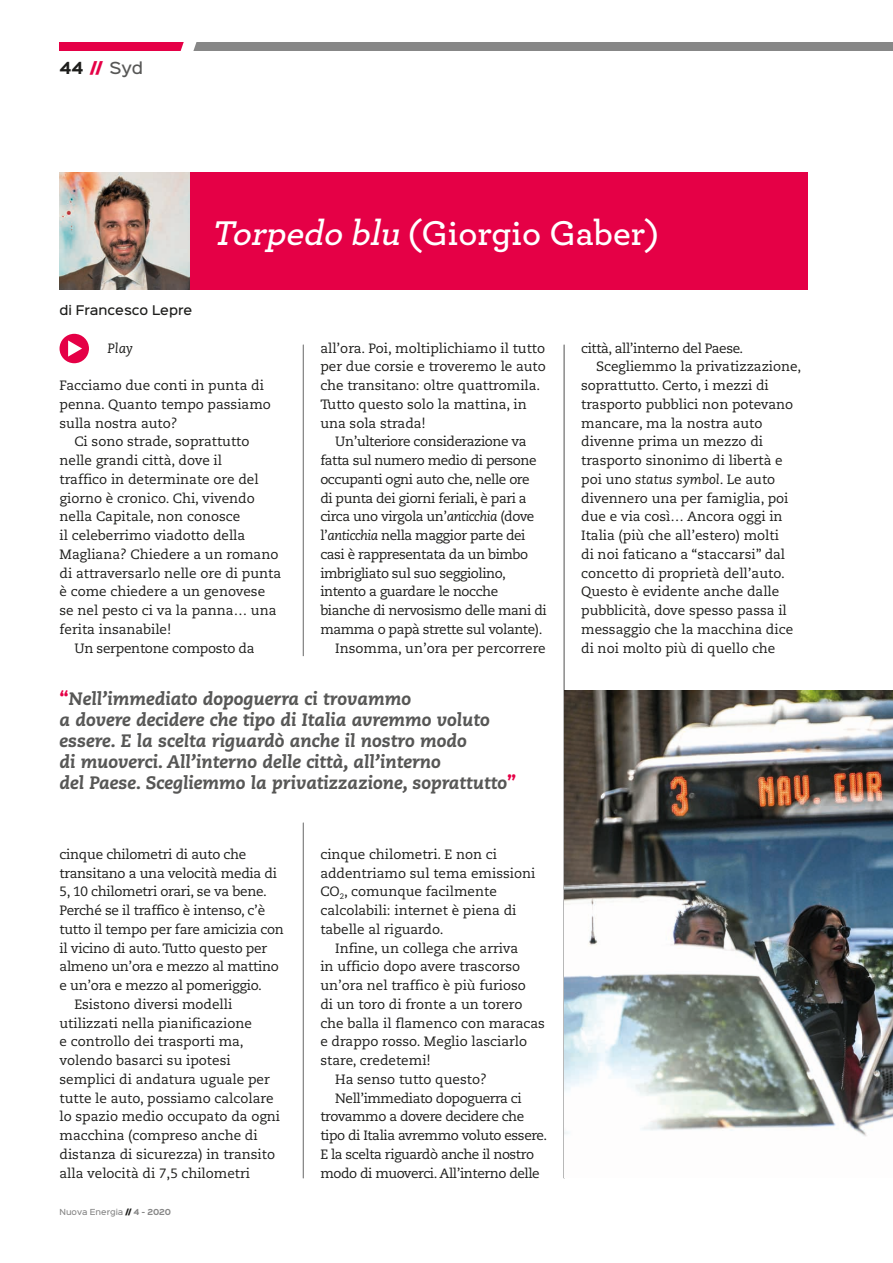
<style>
.page{position:relative;width:893px;height:1263px;background:#fff}
.page>*{position:absolute;margin:0;border:0;box-sizing:border-box;transform-origin:0 0}
.t1{font:600 36px "Archer";color:#fff}
.t2{font:italic 800 18px/21px "Caecilia LT Std";color:#575756}
.t3{font:500 15px "Sinkin Sans 500";color:#575756}
.t4{font:13.5px/18.8px "Caecilia LT Std";color:#1d1d1b}
.t5{font:13.5px "Caecilia LT Std";letter-spacing:-.03em;color:#1d1d1b}
.t6{font:13.5px "Caecilia LT Std";letter-spacing:-.02em;color:#1d1d1b}
.t7{font:italic 13.5px "Caecilia LT Std";color:#1d1d1b}
.t8{font:500 12px "Sinkin Sans 500";color:#1d1d1b}
.t9{font:500 7.5px "Sinkin Sans 500";color:#878787}
.s1{font-family:"Sinkin Sans 700";font-weight:700;color:#1d1d1b}
.s2{font-family:"Sinkin Sans 900 X Black";font-weight:400;color:#e50046}
.s3{font-style:italic}
.s4{font-family:"Sinkin Sans 900 X Black";font-weight:400;font-style:normal;color:#e50046}
.s5{font-family:"Sinkin Sans 900 X Black";font-weight:400;color:#1d1d1b}
.s6{font-family:"Sinkin Sans 700";font-weight:700}
</style>
<div class="page">
<div style="left:190px;top:172px;width:618px;height:118px;background:#e50046"></div>
<img style="left:60px;top:172px;width:130px;height:118px">
<div style="left:60px;top:334px;width:29px;height:29px;background:#e50046;border-radius:50%"></div>
<svg style="left:68px;top:340px;width:14px;height:17px"></svg>
<hr style="left:303px;top:823px;width:1px;height:355px;background:#878787">
<hr style="left:303px;top:345px;width:1px;height:311px;background:#878787">
<hr style="left:564px;top:345px;width:1px;height:833px;background:#878787">
<img style="left:564px;top:690px;width:329px;height:488px">
<div style="left:190px;top:43px;width:703px;height:8px;background:#878787"></div>
<div style="left:60px;top:43px;width:130px;height:8px;background:#e50046"></div>
<svg style="left:180px;top:42px;width:17px;height:9px"></svg>
<p class="t3" style="left:60px;top:55px;width:85px"><span class="s1">44</span> <span class="s2">//</span> Syd</p>
<p class="t8" style="left:60px;top:300px;width:134px">di Francesco Lepre</p>
<h1 class="t1" style="left:211px;top:206px;width:450px"><span class="s3">Torpedo blu</span> (Giorgio Gaber)</h1>
<p class="t7" style="left:107px;top:340px;width:27px">Play</p>
<p class="t4" style="left:60px;top:376px;width:206px">Facciamo due conti in punta di</p>
<p class="t4" style="left:60px;top:395px;width:213px">penna. Quanto tempo passiamo</p>
<p class="t4" style="left:60px;top:414px;width:120px">sulla nostra auto?</p>
<p class="t4" style="left:74px;top:432px;width:177px">Ci sono strade, soprattutto</p>
<p class="t4" style="left:60px;top:451px;width:164px">nelle grandi città, dove il</p>
<p class="t4" style="left:60px;top:470px;width:201px">traffico in determinate ore del</p>
<p class="t4" style="left:60px;top:489px;width:197px">giorno è cronico. Chi, vivendo</p>
<p class="t4" style="left:60px;top:507px;width:182px">nella Capitale, non conosce</p>
<p class="t4" style="left:60px;top:526px;width:187px">il celeberrimo viadotto della</p>
<p class="t4" style="left:60px;top:545px;width:220px">Magliana? Chiedere a un romano</p>
<p class="t4" style="left:60px;top:564px;width:223px">di attraversarlo nelle ore di punta</p>
<p class="t4" style="left:60px;top:582px;width:207px">è come chiedere a un genovese</p>
<p class="t4" style="left:60px;top:601px;width:218px">se nel pesto ci va la panna… una</p>
<p class="t4" style="left:60px;top:620px;width:113px">ferita insanabile!</p>
<p class="t6" style="left:74px;top:640px;width:182px">Un serpentone composto da</p>
<p class="t4" style="left:320px;top:339px;width:227px">all’ora. Poi, moltiplichiamo il tutto per due corsie e troveremo le auto che transitano: oltre quattromila.<br>Tutto questo solo la mattina, in una sola strada!</p>
<p class="t5" style="left:335px;top:434px;width:193px">Un’ulteriore considerazione va</p>
<p class="t5" style="left:320px;top:453px;width:218px">fatta sul numero medio di persone</p>
<p class="t5" style="left:320px;top:471px;width:211px">occupanti ogni auto che, nelle ore</p>
<p class="t5" style="left:320px;top:490px;width:208px">di punta dei giorni feriali, è pari a</p>
<p class="t5" style="left:320px;top:509px;width:216px">circa uno virgola un’<span class="s3">anticchia</span> (dove</p>
<p class="t5" style="left:320px;top:528px;width:207px">l’<span class="s3">anticchia</span> nella maggior parte dei</p>
<p class="t5" style="left:320px;top:546px;width:209px">casi è rappresentata da un bimbo</p>
<p class="t5" style="left:320px;top:565px;width:187px">imbrigliato sul suo seggiolino,</p>
<p class="t5" style="left:320px;top:584px;width:179px">intento a guardare le nocche</p>
<p class="t5" style="left:320px;top:603px;width:228px">bianche di nervosismo delle mani di</p>
<p class="t5" style="left:320px;top:621px;width:224px">mamma o papà strette sul volante).</p>
<p class="t4" style="left:335px;top:639px;width:212px">Insomma, un’ora per percorrere</p>
<p class="t2" style="left:60px;top:688px;width:458px"><span class="s4">“</span>Nell’immediato dopoguerra ci trovammo<br>a dovere decidere che tipo di Italia avremmo voluto essere. E la scelta riguardò anche il nostro modo<br>di muoverci. All’interno delle città, all’interno<br>del Paese. Scegliemmo la privatizzazione, soprattutto<span class="s4">”</span></p>
<p class="t6" style="left:60px;top:846px;width:188px">cinque chilometri di auto che</p>
<p class="t6" style="left:60px;top:865px;width:219px">transitano a una velocità media di</p>
<p class="t6" style="left:60px;top:884px;width:209px">5, 10 chilometri orari, se va bene.</p>
<p class="t6" style="left:60px;top:903px;width:207px">Perché se il traffico è intenso, c’è</p>
<p class="t6" style="left:60px;top:921px;width:226px">tutto il tempo per fare amicizia con</p>
<p class="t6" style="left:60px;top:940px;width:209px">il vicino di auto. Tutto questo per</p>
<p class="t6" style="left:60px;top:959px;width:221px">almeno un’ora e mezzo al mattino</p>
<p class="t6" style="left:60px;top:978px;width:204px">e un’ora e mezzo al pomeriggio.</p>
<p class="t4" style="left:74px;top:995px;width:159px">Esistono diversi modelli</p>
<p class="t4" style="left:60px;top:1014px;width:194px">utilizzati nella pianificazione</p>
<p class="t4" style="left:60px;top:1033px;width:186px">e controllo dei trasporti ma,</p>
<p class="t4" style="left:60px;top:1051px;width:173px">volendo basarci su ipotesi</p>
<p class="t4" style="left:60px;top:1070px;width:212px">semplici di andatura uguale per</p>
<p class="t4" style="left:60px;top:1089px;width:216px">tutte le auto, possiamo calcolare</p>
<p class="t4" style="left:60px;top:1108px;width:222px">lo spazio medio occupato da ogni</p>
<p class="t4" style="left:60px;top:1126px;width:200px">macchina (compreso anche di</p>
<p class="t4" style="left:60px;top:1145px;width:217px">distanza di sicurezza) in transito</p>
<p class="t4" style="left:60px;top:1164px;width:192px">alla velocità di 7,5 chilometri</p>
<p class="t9" style="left:60px;top:1206px;width:113px">Nuova Energia <span class="s5">//</span> <span class="s6">4 - 2020</span></p>
<p class="t4" style="left:320px;top:845px;width:217px">cinque chilometri. E non ci addentriamo sul tema emissioni<br>CO<sub>2</sub>, comunque facilmente calcolabili: internet è piena di tabelle al riguardo.</p>
<p class="t4" style="left:335px;top:939px;width:185px">Infine, un collega che arriva</p>
<p class="t4" style="left:320px;top:957px;width:201px">in ufficio dopo avere trascorso</p>
<p class="t4" style="left:320px;top:976px;width:207px">un’ora nel traffico è più furioso</p>
<p class="t4" style="left:320px;top:995px;width:204px">di un toro di fronte a un torero</p>
<p class="t4" style="left:320px;top:1014px;width:226px">che balla il flamenco con maracas</p>
<p class="t4" style="left:320px;top:1032px;width:208px">e drappo rosso. Meglio lasciarlo</p>
<p class="t4" style="left:320px;top:1051px;width:112px">stare, credetemi!</p>
<p class="t4" style="left:335px;top:1070px;width:153px">Ha senso tutto questo?</p>
<p class="t5" style="left:335px;top:1090px;width:188px">Nell’immediato dopoguerra ci</p>
<p class="t5" style="left:320px;top:1109px;width:205px">trovammo a dovere decidere che</p>
<p class="t5" style="left:320px;top:1128px;width:228px">tipo di Italia avremmo voluto essere.</p>
<p class="t5" style="left:320px;top:1146px;width:215px">E la scelta riguardò anche il nostro</p>
<p class="t5" style="left:320px;top:1165px;width:221px">modo di muoverci. All’interno delle</p>
<p class="t5" style="left:581px;top:340px;width:164px">città, all’interno del Paese.</p>
<p class="t4" style="left:596px;top:357px;width:207px">Scegliemmo la privatizzazione,</p>
<p class="t4" style="left:581px;top:376px;width:189px">soprattutto. Certo, i mezzi di</p>
<p class="t4" style="left:581px;top:395px;width:214px">trasporto pubblici non potevano</p>
<p class="t4" style="left:581px;top:414px;width:183px">mancare, ma la nostra auto</p>
<p class="t4" style="left:581px;top:432px;width:183px">divenne prima un mezzo di</p>
<p class="t4" style="left:581px;top:451px;width:203px">trasporto sinonimo di libertà e</p>
<p class="t4" style="left:581px;top:470px;width:196px">poi uno <span class="s3">status symbol</span>. Le auto</p>
<p class="t4" style="left:581px;top:489px;width:209px">divennero una per famiglia, poi</p>
<p class="t4" style="left:581px;top:507px;width:203px">due e via così… Ancora oggi in</p>
<p class="t4" style="left:581px;top:526px;width:199px">Italia (più che all’estero) molti</p>
<p class="t4" style="left:581px;top:545px;width:206px">di noi faticano a “staccarsi” dal</p>
<p class="t4" style="left:581px;top:564px;width:205px">concetto di proprietà dell’auto.</p>
<p class="t4" style="left:581px;top:583px;width:200px">Questo è evidente anche dalle</p>
<p class="t4" style="left:581px;top:601px;width:207px">pubblicità, dove spesso passa il</p>
<p class="t4" style="left:581px;top:620px;width:214px">messaggio che la macchina dice</p>
<p class="t4" style="left:581px;top:639px;width:196px">di noi molto più di quello che</p>
</div>
